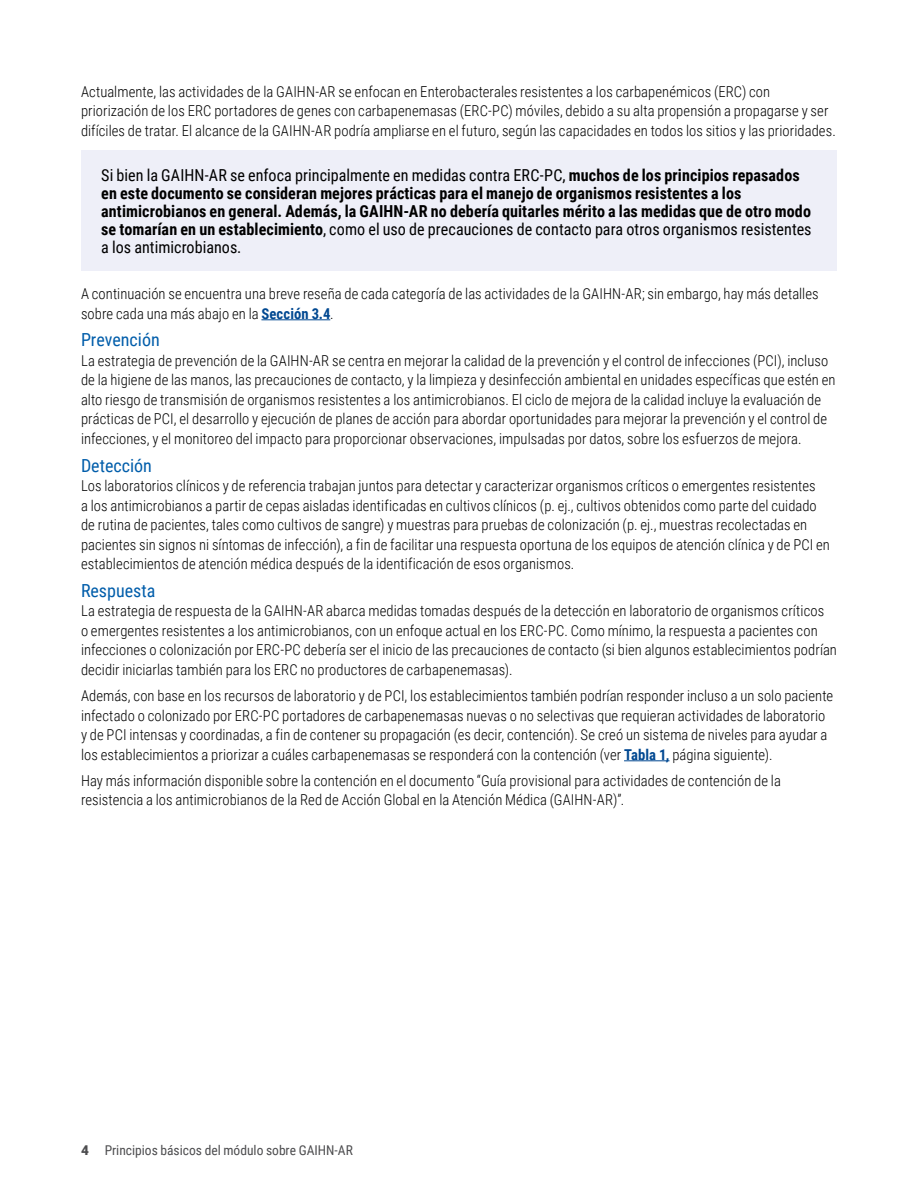
<style>
.page{position:relative;width:918px;height:1188px;background:#fff}
.page>*{position:absolute;margin:0;border:0;box-sizing:border-box;transform-origin:0 0}
.H4_alt{font:18px "Roboto Condensed";color:#005daa}
.P_ShadedBkgrd{font:700 16.5px/18px "Roboto Condensed";letter-spacing:.005em;color:#000}
.t1{font:300 15px/19.5px "Roboto Condensed";letter-spacing:.005em;color:#000}
.t2{font:13.5px "Roboto Condensed";color:#4d4d4f}
.s1{font-weight:400}
.s2{font-weight:700;color:#004891}
.s3{font-family:"Roboto";font-weight:900}
</style>
<div class="page">
<div style="left:81px;top:150px;width:756px;height:121px;background:#eeeff8"></div>
<hr style="left:261px;top:319px;width:69px;height:1px;background:#004891">
<hr style="left:624px;top:760px;width:46px;height:1px;background:#004891">
<p class="t1" style="left:81px;top:81px;width:756px">Actualmente, las actividades de la GAIHN-AR se enfocan en Enterobacterales resistentes a los carbapenémicos (ERC) con priorización de los ERC portadores de genes con carbapenemasas (ERC-PC) móviles, debido a su alta propensión a propagarse y ser difíciles de tratar. El alcance de la GAIHN-AR podría ampliarse en el futuro, según las capacidades en todos los sitios y las prioridades.</p>
<p class="P_ShadedBkgrd" style="left:101px;top:165px;width:712px"><span class="s1">Si bien la GAIHN-AR se enfoca principalmente en medidas contra ERC-PC,</span> muchos de los principios repasados en este documento se consideran mejores prácticas para el manejo de organismos resistentes a los antimicrobianos en general. Además, la GAIHN-AR no debería quitarles mérito a las medidas que de otro modo se tomarían en un establecimiento<span class="s1">, como el uso de precauciones de contacto para otros organismos resistentes a los antimicrobianos.</span></p>
<p class="t1" style="left:81px;top:284px;width:739px">A continuación se encuentra una breve reseña de cada categoría de las actividades de la GAIHN-AR; sin embargo, hay más detalles sobre cada una más abajo en la <span class="s2">Sección 3.4</span>.</p>
<h4 class="H4_alt" style="left:81px;top:327px;width:80px">Prevención</h4>
<p class="t1" style="left:81px;top:350px;width:756px">La estrategia de prevención de la GAIHN-AR se centra en mejorar la calidad de la prevención y el control de infecciones (PCI), incluso de la higiene de las manos, las precauciones de contacto, y la limpieza y desinfección ambiental en unidades específicas que estén en alto riesgo de transmisión de organismos resistentes a los antimicrobianos. El ciclo de mejora de la calidad incluye la evaluación de prácticas de PCI, el desarrollo y ejecución de planes de acción para abordar oportunidades para mejorar la prevención y el control de infecciones, y el monitoreo del impacto para proporcionar observaciones, impulsadas por datos, sobre los esfuerzos de mejora.</p>
<h4 class="H4_alt" style="left:81px;top:453px;width:72px">Detección</h4>
<p class="t1" style="left:81px;top:476px;width:751px">Los laboratorios clínicos y de referencia trabajan juntos para detectar y caracterizar organismos críticos o emergentes resistentes<br>a los antimicrobianos a partir de cepas aisladas identificadas en cultivos clínicos (p. ej., cultivos obtenidos como parte del cuidado de rutina de pacientes, tales como cultivos de sangre) y muestras para pruebas de colonización (p. ej., muestras recolectadas en pacientes sin signos ni síntomas de infección), a fin de facilitar una respuesta oportuna de los equipos de atención clínica y de PCI en establecimientos de atención médica después de la identificación de esos organismos.</p>
<h4 class="H4_alt" style="left:81px;top:578px;width:76px">Respuesta</h4>
<p class="t1" style="left:81px;top:601px;width:758px">La estrategia de respuesta de la GAIHN-AR abarca medidas tomadas después de la detección en laboratorio de organismos críticos<br>o emergentes resistentes a los antimicrobianos, con un enfoque actual en los ERC-PC. Como mínimo, la respuesta a pacientes con infecciones o colonización por ERC-PC debería ser el inicio de las precauciones de contacto (si bien algunos establecimientos podrían decidir iniciarlas también para los ERC no productores de carbapenemasas).</p>
<p class="t1" style="left:81px;top:686px;width:754px">Además, con base en los recursos de laboratorio y de PCI, los establecimientos también podrían responder incluso a un solo paciente infectado o colonizado por ERC-PC portadores de carbapenemasas nuevas o no selectivas que requieran actividades de laboratorio y de PCI intensas y coordinadas, a fin de contener su propagación (es decir, contención). Se creó un sistema de niveles para ayudar a los establecimientos a priorizar a cuáles carbapenemasas se responderá con la contención (ver <span class="s2">Tabla 1,</span> página siguiente).</p>
<p class="t1" style="left:81px;top:770px;width:701px">Hay más información disponible sobre la contención en el documento “Guía provisional para actividades de contención de la resistencia a los antimicrobianos de la Red de Acción Global en la Atención Médica (GAIHN-AR)”.</p>
<p class="t2" style="left:81px;top:1141px;width:273px"><span class="s3">4</span> Principios básicos del módulo sobre GAIHN-AR</p>
</div>
